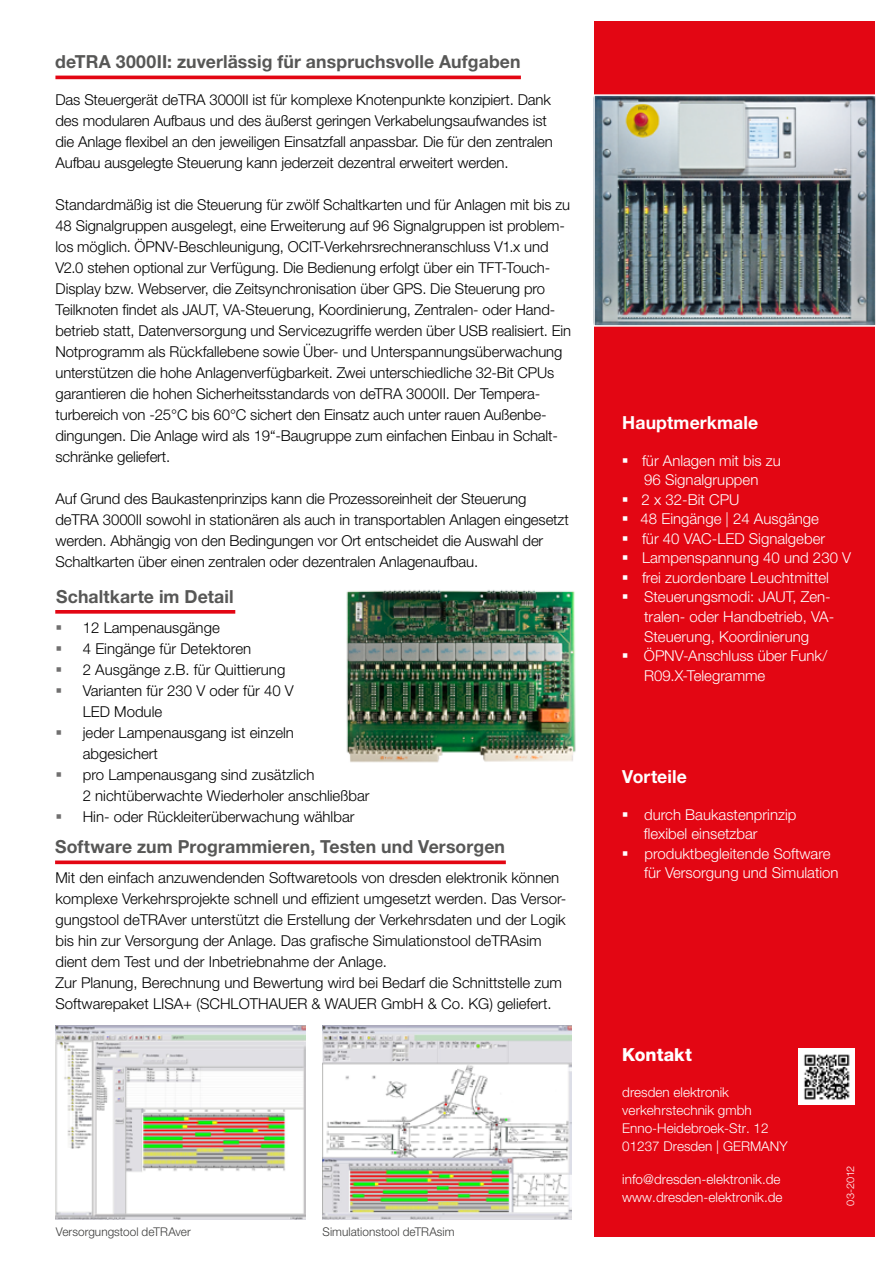
<style>
.page{position:relative;width:893px;height:1263px;background:#fff}
.page>*{position:absolute;margin:0;border:0;box-sizing:border-box;transform-origin:0 0}
.t1{font:700 18px "Helvetica Neue LT Std";letter-spacing:.005em;color:#575756}
.t2{font:700 18px "Helvetica Neue LT Std";letter-spacing:.005em;color:#fff}
.t3{font:800 18px "Helvetica Neue LT Std";letter-spacing:.005em;color:#fff}
.t4{font:300 15px/21px "Helvetica Neue LT Std";letter-spacing:-.005em;color:#000}
.t5{font:300 15px/19.5px "Helvetica Neue LT Std";color:#fff}
.t6{font:300 13.5px/18px "Helvetica Neue LT Std";color:#fff}
.t7{font:300 12px "Helvetica Neue LT Std";letter-spacing:.005em;color:#3c3c3b}
.t8{font:300 10.5px "Helvetica Neue LT Std";letter-spacing:-.015em;color:#fff;scale:1.05 1}
</style>
<div class="page">
<div style="left:595px;top:21px;width:280px;height:1216px;background:#e30613"></div>
<hr style="left:55px;top:76px;width:466px;height:3px;background:#e30613">
<img style="left:322px;top:1025px;width:250px;height:194px">
<img style="left:56px;top:1025px;width:249px;height:194px">
<svg style="left:55px;top:860px;width:451px;height:4px;background:#e62631"></svg>
<img style="left:596px;top:97px;width:278px;height:227px">
<div style="left:593px;top:94px;width:284px;height:233px;border:2px solid #fff"></div>
<img style="left:346px;top:589px;width:230px;height:174px">
<svg style="left:55px;top:610px;width:180px;height:4px"></svg>
<img style="left:798px;top:1048px;width:57px;height:57px">
<p class="t1" style="left:55px;top:51px;width:467px">deTRA 3000II: zuverlässig für anspruchsvolle Aufgaben</p>
<p class="t4" style="left:55px;top:89px;width:499px">Das Steuergerät deTRA 3000II ist für komplexe Knotenpunkte konzipiert. Dank des modularen Aufbaus und des äußerst geringen Verkabelungsaufwandes ist die Anlage flexibel an den jeweiligen Einsatzfall anpassbar. Die für den zentralen Aufbau ausgelegte Steuerung kann jederzeit dezentral erweitert werden.</p>
<p class="t4" style="left:55px;top:194px;width:517px">Standardmäßig ist die Steuerung für zwölf Schaltkarten und für Anlagen mit bis zu 48 Signalgruppen ausgelegt, eine Erweiterung auf 96 Signalgruppen ist problem&shy;los möglich. ÖPNV-Beschleunigung, OCIT-Verkehrsrechneranschluss V1.x und V2.0 stehen optional zur Verfügung. Die Bedienung erfolgt über ein TFT-Touch-Display bzw. Webserver, die Zeitsynchronisation über GPS. Die Steuerung pro Teilknoten findet als JAUT, VA-Steuerung, Koordinierung, Zentralen- oder Hand&shy;betrieb statt, Datenversorgung und Servicezugriffe werden über USB realisiert. Ein Notprogramm als Rückfallebene sowie Über- und Unterspannungsüberwachung unterstützen die hohe Anlagenverfügbarkeit. Zwei unterschiedliche 32-Bit CPUs garantieren die hohen Sicherheitsstandards von deTRA 3000II. Der Tempera&shy;turbereich von -25°C bis 60°C sichert den Einsatz auch unter rauen Außenbe&shy;dingungen. Die Anlage wird als 19“-Baugruppe zum einfachen Einbau in Schalt&shy;schränke geliefert.</p>
<p class="t4" style="left:55px;top:488px;width:515px">Auf Grund des Baukastenprinzips kann die Prozessoreinheit der Steuerung deTRA 3000II sowohl in stationären als auch in transportablen Anlagen eingesetzt werden. Abhängig von den Bedingungen vor Ort entscheidet die Auswahl der Schaltkarten über einen zentralen oder dezentralen Anlagenaufbau.</p>
<p class="t1" style="left:56px;top:585px;width:179px">Schaltkarte im Detail</p>
<p class="t4" style="left:83px;top:617px;width:288px">12 Lampenausgänge<br>4 Eingänge für Detektoren<br>2 Ausgänge z.B. für Quittierung<br>Varianten für 230 V oder für 40 V<br>LED Module<br>jeder Lampenausgang ist einzeln abgesichert<br>pro Lampenausgang sind zusätzlich<br>2 nichtüberwachte Wiederholer anschließbar<br>Hin- oder Rückleiterüberwachung wählbar</p>
<p class="t1" style="left:55px;top:835px;width:451px">Software zum Programmieren, Testen und Versorgen</p>
<p class="t4" style="left:55px;top:866px;width:512px">Mit den einfach anzuwendenden Softwaretools von dresden elektronik können komplexe Verkehrsprojekte schnell und effizient umgesetzt werden. Das Versor&shy;gungstool deTRAver unterstützt die Erstellung der Verkehrsdaten und der Logik bis hin zur Versorgung der Anlage. Das grafische Simulationstool deTRAsim dient dem Test und der Inbetriebnahme der Anlage.<br>Zur Planung, Berechnung und Bewertung wird bei Bedarf die Schnittstelle zum Softwarepaket LISA+ (SCHLOTHAUER &amp; WAUER GmbH &amp; Co. KG) geliefert.</p>
<p class="t7" style="left:56px;top:1224px;width:136px">Versorgungstool deTRAver</p>
<p class="t7" style="left:323px;top:1224px;width:134px">Simulationstool deTRAsim</p>
<p class="t2" style="left:622px;top:411px;width:138px">Hauptmerkmale</p>
<p class="t5" style="left:641px;top:451px;width:212px">für Anlagen mit bis zu<br>96 Signalgruppen<br>2 x 32-Bit CPU<br>48 Eingänge | 24 Ausgänge<br>für 40 VAC-LED Signalgeber<br>Lampenspannung 40 und 230 V frei zuordenbare Leuchtmittel<br>Steuerungsmodi: JAUT, Zen&shy;tralen- oder Handbetrieb, VA-<br>Steuerung, Koordinierung<br>ÖPNV-Anschluss über Funk/<br>R09.X-Telegramme</p>
<p class="t2" style="left:622px;top:765px;width:66px">Vorteile</p>
<p class="t5" style="left:644px;top:804px;width:196px">durch Baukastenprinzip flexibel einsetzbar produktbegleitende Software für Versorgung und Simulation</p>
<p class="t3" style="left:622px;top:1044px;width:71px">Kontakt</p>
<p class="t6" style="left:622px;top:1082px;width:167px">dresden elektronik verkehrstechnik gmbh<br>Enno-Heidebroek-Str. 12<br>01237 Dresden | GERMANY</p>
<p class="t6" style="left:622px;top:1170px;width:162px">info@dresden-elektronik.de www.dresden-elektronik.de</p>
<p class="t8" style="left:844px;top:1205px;width:39px;rotate:-90deg">03-2012</p>
</div>
